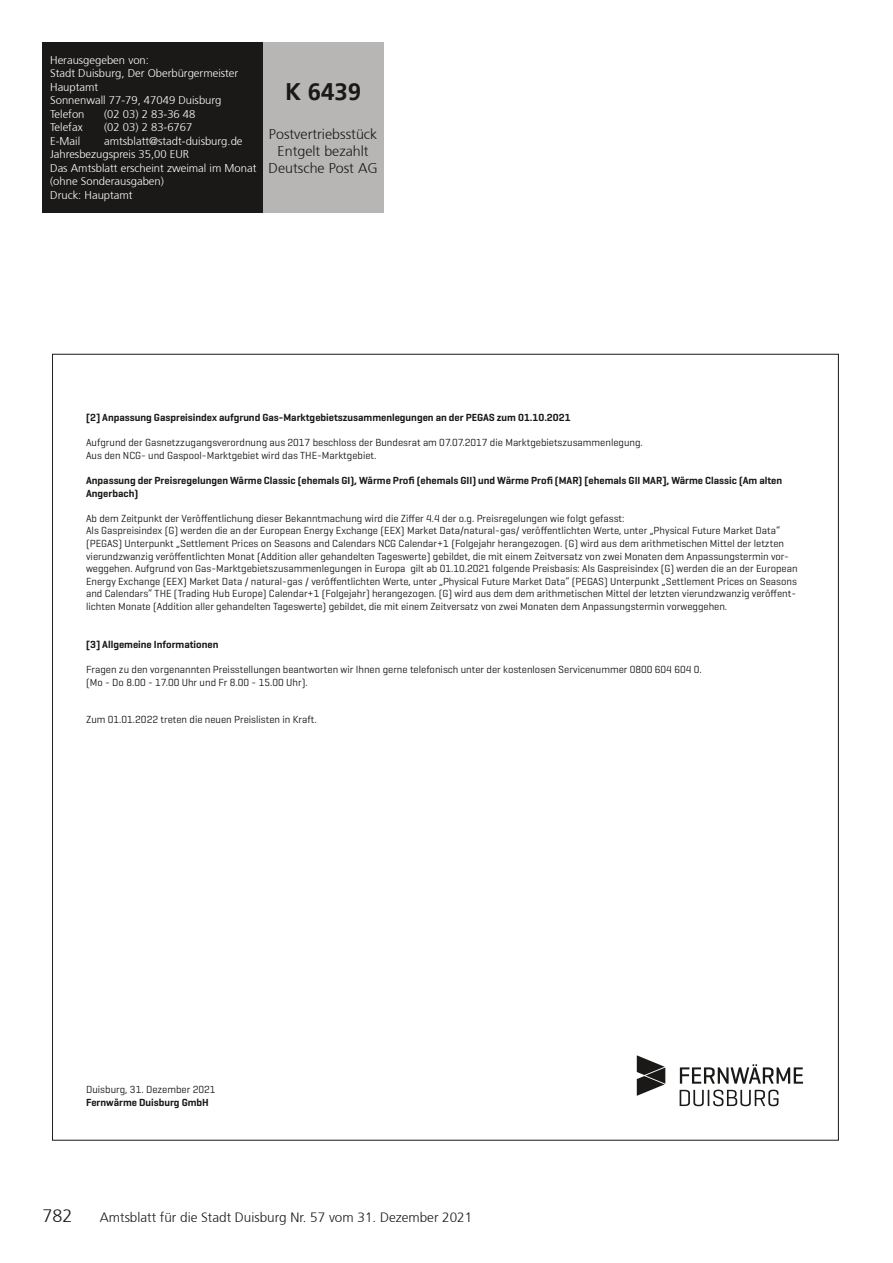
<style>
.page{position:relative;width:893px;height:1263px;background:#fff}
.page>*{position:absolute;margin:0;border:0;box-sizing:border-box;transform-origin:0 0}
.t1{font:700 24px "Frutiger 65";color:#1b1917}
.t2{font:300 18px "Frutiger 45";color:#1b1917}
.t3{font:300 14.25px/17.1px "Frutiger 45";color:#1b1917;text-align:center}
.t4{font:300 13.5px "Frutiger 45";color:#1b1917}
.t5{font:300 11.25px/13.5px "Frutiger 45";color:#fff}
.t6{font:10.5px/12.6px "Geogrotesque";color:#1b1917}
.t7{font:600 10.5px/12.6px "Geogrotesque";color:#1b1917}
</style>
<div class="page">
<div style="left:43px;top:43px;width:341px;height:170px;background:#b7b6b5"></div>
<div style="left:43px;top:43px;width:220px;height:170px;background:#1b1917"></div>
<svg style="left:680px;top:1064px;width:123px;height:42px"></svg>
<svg style="left:637px;top:1055px;width:28px;height:41px"></svg>
<p class="t5" style="left:50px;top:53px;width:190px">Herausgegeben von:<br>Stadt Duisburg, Der Oberbürgermeister<br>Hauptamt<br>Sonnenwall 77-79, 47049 Duisburg<br>Telefon</p>
<p class="t5" style="left:104px;top:107px;width:93px">(02 03) 2 83-36 48</p>
<p class="t5" style="left:50px;top:121px;width:34px">Telefax</p>
<p class="t5" style="left:104px;top:121px;width:90px">(02 03) 2 83-6767</p>
<p class="t5" style="left:50px;top:134px;width:31px">E-Mail</p>
<p class="t5" style="left:50px;top:134px;width:208px;text-indent:54px">amtsblatt@stadt-duisburg.de<br>Jahresbezugspreis 35,00 EUR<br>Das Amtsblatt erscheint zweimal im Monat (ohne Sonderausgaben)<br>Druck: Hauptamt</p>
<h1 class="t1" style="left:285px;top:78px;width:78px">K 6439</h1>
<h3 class="t3" style="left:269px;top:126px;width:111px">Postvertriebsstück<br>Entgelt bezahlt<br>Deutsche Post AG</h3>
<p class="t7" style="left:86px;top:411px;width:486px">[2] Anpassung Gaspreisindex aufgrund Gas-Marktgebietszusammenlegungen an der PEGAS zum 01.10.2021</p>
<p class="t6" style="left:86px;top:436px;width:558px">Aufgrund der Gasnetzzugangsverordnung aus 2017 beschloss der Bundesrat am 07.07.2017 die Marktgebietszusammenlegung.<br>Aus den NCG- und Gaspool-Marktgebiet wird das THE-Marktgebiet.</p>
<p class="t7" style="left:86px;top:474px;width:698px">Anpassung der Preisregelungen Wärme Classic (ehemals GI), Wärme Profi (ehemals GII) und Wärme Profi (MAR) [ehemals GII MAR], Wärme Classic (Am alten<br>Angerbach)</p>
<p class="t6" style="left:86px;top:512px;width:713px">Ab dem Zeitpunkt der Veröffentlichung dieser Bekanntmachung wird die Ziffer 4.4 der o.g. Preisregelungen wie folgt gefasst:<br>Als Gaspreisindex (G) werden die an der European Energy Exchange (EEX) Market Data/natural-gas/ veröffentlichten Werte, unter „Physical Future Market Data“ (PEGAS) Unterpunkt „Settlement Prices on Seasons and Calendars NCG Calendar+1 (Folgejahr herangezogen. (G) wird aus dem arithmetischen Mittel der letzten vierundzwanzig veröffentlichten Monat (Addition aller gehandelten Tageswerte) gebildet, die mit einem Zeitversatz von zwei Monaten dem Anpassungstermin vor&shy;weggehen. Aufgrund von Gas-Marktgebietszusammenlegungen in Europa gilt ab 01.10.2021 folgende Preisbasis: Als Gaspreisindex (G) werden die an der European Energy Exchange (EEX) Market Data / natural-gas / veröffentlichten Werte, unter „Physical Future Market Data“ (PEGAS) Unterpunkt „Settlement Prices on Seasons and Calendars“ THE (Trading Hub Europe) Calendar+1 (Folgejahr) herangezogen. (G) wird aus dem dem arithmetischen Mittel der letzten vierundzwanzig veröffent&shy;lichten Monate (Addition aller gehandelten Tageswerte) gebildet, die mit einem Zeitversatz von zwei Monaten dem Anpassungstermin vorweggehen.</p>
<p class="t7" style="left:86px;top:638px;width:134px">[3] Allgemeine Informationen</p>
<p class="t6" style="left:86px;top:663px;width:617px">Fragen zu den vorgenannten Preisstellungen beantworten wir Ihnen gerne telefonisch unter der kostenlosen Servicenummer 0800 604 604 0. (Mo - Do 8.00 - 17.00 Uhr und Fr 8.00 - 15.00 Uhr).</p>
<p class="t6" style="left:86px;top:713px;width:232px">Zum 01.01.2022 treten die neuen Preislisten in Kraft.</p>
<p class="t6" style="left:86px;top:1083px;width:131px">Duisburg, 31. Dezember 2021</p>
<p class="t7" style="left:86px;top:1095px;width:124px">Fernwärme Duisburg GmbH</p>
<h2 class="t2" style="left:43px;top:1206px;width:32px">782</h2>
<p class="t4" style="left:100px;top:1210px;width:374px">Amtsblatt für die Stadt Duisburg Nr. 57 vom 31. Dezember 2021</p>
</div>
